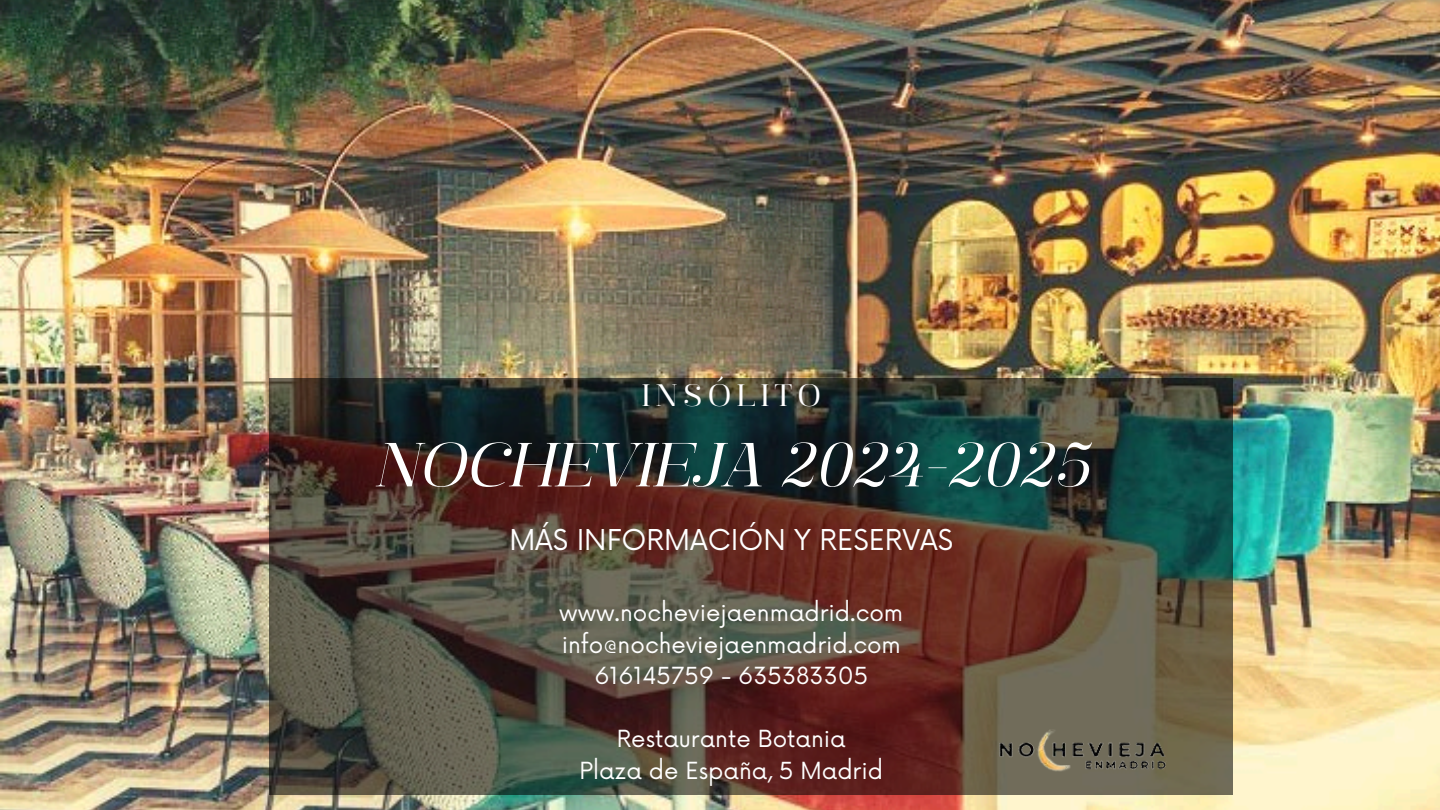
<style>
.page{position:relative;width:1440px;height:810px;background:#fff}
.page>*{position:absolute;margin:0;border:0;box-sizing:border-box;transform-origin:0 0}
.t1{font:62px "Manison 400 It";color:#fff}
.t2{font:31px "Manison 400";letter-spacing:.18em;color:#fff}
.t3{font:28px "Now";color:#fff}
.t4{font:23px "Now";color:#fff}
</style>
<div class="page">
<img style="left:0;top:0;width:1440px;height:810px">
<svg style="left:269px;top:378px;width:963px;height:417px;background:#4a3f36"></svg>
<img style="left:998px;top:729px;width:169px;height:53px">
<h2 class="t2" style="left:642px;top:377px;width:181px">INSÓLITO</h2>
<h2 class="t1" style="left:374px;top:429px;width:716px">NOCHEVIEJA 2024-2025</h2>
<h1 class="t3" style="left:509px;top:524px;width:445px">MÁS INFORMACIÓN Y RESERVAS</h1>
<p class="t4" style="left:559px;top:600px;width:346px">www.nocheviejaenmadrid.com</p>
<p class="t4" style="left:562px;top:632px;width:341px">info@nocheviejaenmadrid.com</p>
<p class="t4" style="left:594px;top:663px;width:275px">616145759 - 635383305</p>
<p class="t4" style="left:617px;top:726px;width:230px">Restaurante Botania</p>
<p class="t4" style="left:580px;top:758px;width:305px">Plaza de España, 5 Madrid</p>
</div>
